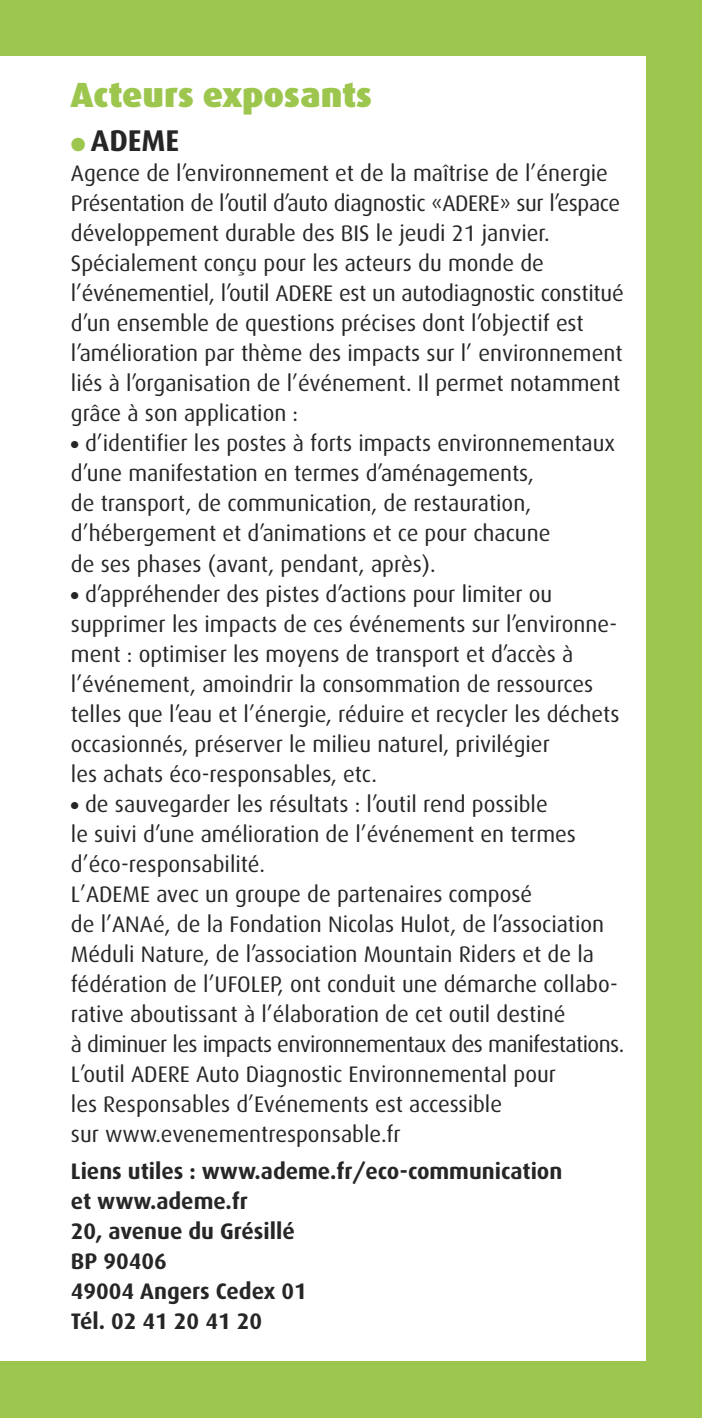
<style>
.page{position:relative;width:702px;height:1418px;background:#fff}
.page>*{position:absolute;margin:0;border:0;box-sizing:border-box;transform-origin:0 0}
.t1{font:900 35px "Dax";color:#9dc64e}
.t2{font:700 30px "Dax";color:#272627}
.t3{font:22.5px/30px "Dax";color:#272627}
.t4{font:700 22.5px/30px "Dax";color:#272627}
.s1{color:#9dc64e}
</style>
<div class="page">
<div style="left:0;top:0;width:702px;height:1417px;background:#9dc64e"></div>
<div style="left:0;top:57px;width:645px;height:1304px;background:#fff"></div>
<h1 class="t1" style="left:71px;top:80px;width:302px">Acteurs exposants</h1>
<h2 class="t2" style="left:71px;top:128px;width:110px"><span class="s1">●</span> ADEME</h2>
<p class="t3" style="left:71px;top:160px;width:554px">Agence de l’environnement et de la maîtrise de l’énergie Présentation de l’outil d’auto diagnostic «ADERE» sur l’espace développement durable des BIS le jeudi 21 janvier.<br>Spécialement conçu pour les acteurs du monde de l’événementiel, l’outil ADERE est un autodiagnostic constitué d’un ensemble de questions précises dont l’objectif est l’amélioration par thème des impacts sur l’ environnement liés à l’organisation de l’événement. Il permet notamment grâce à son application :</p>
<p class="t3" style="left:71px;top:430px;width:545px">● d’identifier les postes à forts impacts environnementaux d’une manifestation en termes d’aménagements,<br>de transport, de communication, de restauration, d’hébergement et d’animations et ce pour chacune<br>de ses phases (avant, pendant, après).</p>
<p class="t3" style="left:71px;top:580px;width:550px">● d’appréhender des pistes d’actions pour limiter ou supprimer les impacts de ces événements sur l’environne&shy;ment : optimiser les moyens de transport et d’accès à l’événement, amoindrir la consommation de ressources telles que l’eau et l’énergie, réduire et recycler les déchets occasionnés, préserver le milieu naturel, privilégier<br>les achats éco-responsables, etc.</p>
<p class="t3" style="left:71px;top:790px;width:555px">● de sauvegarder les résultats : l’outil rend possible<br>le suivi d’une amélioration de l’événement en termes d’éco-responsabilité.<br>L’ADEME avec un groupe de partenaires composé<br>de l’ANAé, de la Fondation Nicolas Hulot, de l’association Méduli Nature, de l’association Mountain Riders et de la fédération de l’UFOLEP, ont conduit une démarche collabo&shy;rative aboutissant à l’élaboration de cet outil destiné<br>à diminuer les impacts environnementaux des manifestations.<br>L’outil ADERE Auto Diagnostic Environnemental pour<br>les Responsables d’Evénements est accessible<br>sur www.evenementresponsable.fr</p>
<p class="t4" style="left:71px;top:1157px;width:493px">Liens utiles : www.ademe.fr/eco-communication et www.ademe.fr<br>20, avenue du Grésillé<br>BP 90406<br>49004 Angers Cedex 01<br>Tél. 02 41 20 41 20</p>
</div>
